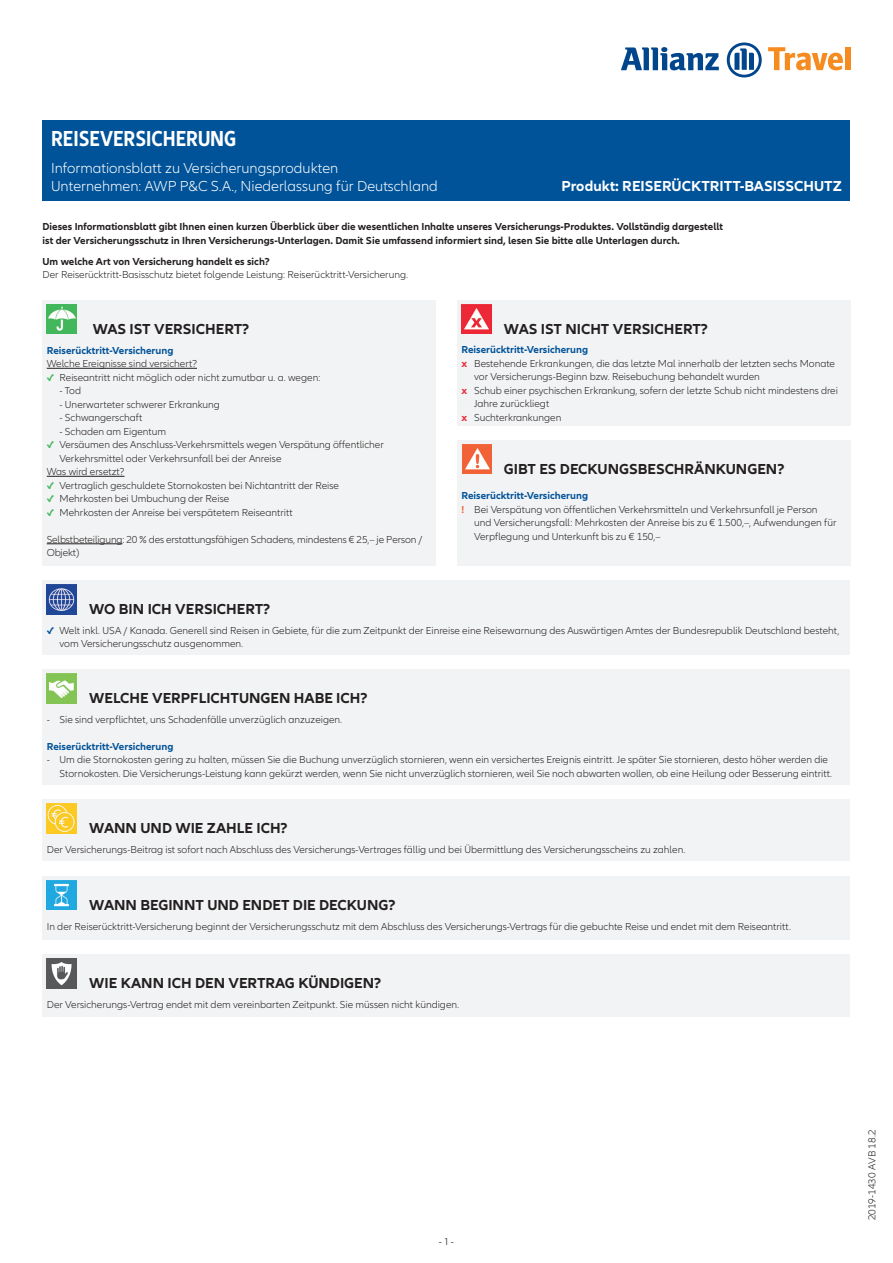
<style>
.page{position:relative;width:893px;height:1263px;background:#fff}
.page>*{position:absolute;margin:0;border:0;box-sizing:border-box;transform-origin:0 0}
.t1{font:700 condensed 22.5px "Allianz Neo";color:#fff}
.t2{font:700 15px "Allianz Neo";color:#231f20}
.t3{font:300 15px/18px "Allianz Neo";color:#fff}
.t4{font:700 15px "Allianz Neo";color:#fff}
.t5{font:300 10.5px/13.5px "Allianz Neo";color:#231f20}
.t6{font:700 10.5px/13.5px "Allianz Neo";color:#231f20}
.t7{font:700 10.5px "Allianz Neo";color:#015399}
.t8{font:300 9.75px "Allianz Sans";color:#231f20}
.s1{font-weight:700;color:#44b85c}
.s2{font-weight:700;color:#ed2836}
.s3{font-weight:700;color:#f16239}
.s4{font-weight:700;color:#015399}
</style>
<div class="page">
<div style="left:43px;top:120px;width:807px;height:81px;background:#015399"></div>
<div style="left:457px;top:300px;width:393px;height:125px;background:#f2f3f4"></div>
<img style="left:461px;top:304px;width:30px;height:30px">
<div style="left:43px;top:300px;width:393px;height:266px;background:#f2f3f4"></div>
<hr style="left:47px;top:368px;width:150px;height:1px;background:#231f20">
<hr style="left:47px;top:476px;width:78px;height:1px;background:#231f20">
<hr style="left:47px;top:543px;width:75px;height:1px;background:#231f20">
<img style="left:47px;top:304px;width:30px;height:30px">
<svg style="left:621px;top:47px;width:98px;height:23px"></svg>
<svg style="left:727px;top:43px;width:35px;height:34px"></svg>
<svg style="left:768px;top:47px;width:75px;height:23px"></svg>
<div style="left:845px;top:47px;width:5px;height:23px;background:#f68b1f"></div>
<div style="left:457px;top:440px;width:393px;height:126px;background:#f2f3f4"></div>
<img style="left:462px;top:444px;width:30px;height:30px">
<div style="left:43px;top:580px;width:807px;height:75px;background:#f2f3f4"></div>
<img style="left:47px;top:584px;width:30px;height:30px">
<div style="left:43px;top:669px;width:807px;height:115px;background:#f2f3f4"></div>
<img style="left:47px;top:674px;width:30px;height:29px">
<div style="left:43px;top:799px;width:807px;height:62px;background:#f2f3f4"></div>
<img style="left:47px;top:803px;width:30px;height:30px">
<div style="left:43px;top:876px;width:807px;height:64px;background:#f2f3f4"></div>
<img style="left:47px;top:880px;width:30px;height:30px">
<div style="left:43px;top:954px;width:807px;height:63px;background:#f2f3f4"></div>
<img style="left:47px;top:959px;width:30px;height:29px">
<h1 class="t1" style="left:51px;top:125px;width:187px">REISEVERSICHERUNG</h1>
<h2 class="t3" style="left:51px;top:159px;width:388px">Informationsblatt zu Versicherungsprodukten<br>Unternehmen: AWP P&amp;C S.A., Niederlassung für Deutschland</h2>
<h2 class="t4" style="left:562px;top:177px;width:282px">Produkt: REISERÜCKTRITT-BASISSCHUTZ</h2>
<p class="t6" style="left:43px;top:220px;width:682px">Dieses Informationsblatt gibt Ihnen einen kurzen Überblick über die wesentlichen Inhalte unseres Versicherungs-Produktes. Vollständig dargestellt ist der Versicherungsschutz in Ihren Versicherungs-Unterlagen. Damit Sie umfassend informiert sind, lesen Sie bitte alle Unterlagen durch.</p>
<p class="t6" style="left:43px;top:255px;width:229px">Um welche Art von Versicherung handelt es sich?</p>
<p class="t5" style="left:43px;top:268px;width:367px">Der Reiserücktritt-Basisschutz bietet folgende Leistung: Reiserücktritt-Versicherung.</p>
<h2 class="t2" style="left:93px;top:320px;width:158px">WAS IST VERSICHERT?</h2>
<p class="t7" style="left:47px;top:344px;width:128px">Reiserücktritt-Versicherung</p>
<p class="t5" style="left:47px;top:357px;width:152px">Welche Ereignisse sind versichert?</p>
<p class="t5" style="left:47px;top:371px;width:275px"><span class="s1">✓</span> Reiseantritt nicht möglich oder nicht zumutbar u. a. wegen:</p>
<p class="t5" style="left:60px;top:384px;width:23px">- Tod</p>
<p class="t5" style="left:60px;top:398px;width:162px">- Unerwarteter schwerer Erkrankung</p>
<p class="t5" style="left:60px;top:411px;width:84px">- Schwangerschaft</p>
<p class="t5" style="left:60px;top:425px;width:108px">- Schaden am Eigentum</p>
<p class="t5" style="left:47px;top:438px;width:339px"><span class="s1">✓</span> Versäumen des Anschluss-Verkehrsmittels wegen Verspätung öffentlicher</p>
<p class="t5" style="left:60px;top:452px;width:223px">Verkehrsmittel oder Verkehrsunfall bei der Anreise</p>
<p class="t5" style="left:47px;top:465px;width:79px">Was wird ersetzt?</p>
<p class="t5" style="left:47px;top:479px;width:294px"><span class="s1">✓</span> Vertraglich geschuldete Stornokosten bei Nichtantritt der Reise</p>
<p class="t5" style="left:47px;top:492px;width:184px"><span class="s1">✓</span> Mehrkosten bei Umbuchung der Reise</p>
<p class="t5" style="left:47px;top:506px;width:247px"><span class="s1">✓</span> Mehrkosten der Anreise bei verspätetem Reiseantritt</p>
<p class="t5" style="left:47px;top:533px;width:377px">Selbstbeteiligung: 20 % des erstattungsfähigen Schadens, mindestens € 25,– je Person /<br>Objekt)</p>
<h2 class="t2" style="left:504px;top:320px;width:206px">WAS IST NICHT VERSICHERT?</h2>
<p class="t7" style="left:461px;top:344px;width:128px">Reiserücktritt-Versicherung</p>
<p class="t5" style="left:461px;top:357px;width:375px"><span class="s2">x</span> Bestehende Erkrankungen, die das letzte Mal innerhalb der letzten sechs Monate</p>
<p class="t5" style="left:474px;top:370px;width:287px">vor Versicherungs-Beginn bzw. Reisebuchung behandelt wurden</p>
<p class="t5" style="left:461px;top:384px;width:378px"><span class="s2">x</span> Schub einer psychischen Erkrankung, sofern der letzte Schub nicht mindestens drei</p>
<p class="t5" style="left:474px;top:397px;width:77px">Jahre zurückliegt</p>
<p class="t5" style="left:461px;top:411px;width:102px"><span class="s2">x</span> Suchterkrankungen</p>
<h2 class="t2" style="left:504px;top:460px;width:282px">GIBT ES DECKUNGSBESCHRÄNKUNGEN?</h2>
<p class="t7" style="left:461px;top:489px;width:128px">Reiserücktritt-Versicherung</p>
<p class="t5" style="left:461px;top:503px;width:358px"><span class="s3">!</span> Bei Verspätung von öffentlichen Verkehrsmitteln und Verkehrsunfall je Person</p>
<p class="t5" style="left:474px;top:516px;width:364px">und Versicherungsfall: Mehrkosten der Anreise bis zu € 1.500,–, Aufwendungen für</p>
<p class="t5" style="left:474px;top:530px;width:188px">Verpflegung und Unterkunft bis zu € 150,–</p>
<h2 class="t2" style="left:89px;top:600px;width:183px">WO BIN ICH VERSICHERT?</h2>
<p class="t5" style="left:59px;top:624px;width:781px;text-indent:-13px"><span class="s4">✓</span> Welt inkl. USA / Kanada. Generell sind Reisen in Gebiete, für die zum Zeitpunkt der Einreise eine Reisewarnung des Auswärtigen Amtes der Bundesrepublik Deutschland besteht, vom Versicherungsschutz ausgenommen.</p>
<h2 class="t2" style="left:89px;top:690px;width:280px">WELCHE VERPFLICHTUNGEN HABE ICH?</h2>
<p class="t5" style="left:47px;top:713px;width:297px">- Sie sind verpflichtet, uns Schadenfälle unverzüglich anzuzeigen.</p>
<p class="t7" style="left:47px;top:740px;width:128px">Reiserücktritt-Versicherung</p>
<p class="t5" style="left:60px;top:753px;width:774px;text-indent:-13px">- Um die Stornokosten gering zu halten, müssen Sie die Buchung unverzüglich stornieren, wenn ein versichertes Ereignis eintritt. Je später Sie stornieren, desto höher werden die<br>Stornokosten. Die Versicherungs-Leistung kann gekürzt werden, wenn Sie nicht unverzüglich stornieren, weil Sie noch abwarten wollen, ob eine Heilung oder Besserung eintritt.</p>
<h2 class="t2" style="left:89px;top:819px;width:200px">WANN UND WIE ZAHLE ICH?</h2>
<p class="t5" style="left:47px;top:843px;width:640px">Der Versicherungs-Beitrag ist sofort nach Abschluss des Versicherungs-Vertrages fällig und bei Übermittlung des Versicherungsscheins zu zahlen.</p>
<h2 class="t2" style="left:89px;top:896px;width:308px">WANN BEGINNT UND ENDET DIE DECKUNG?</h2>
<p class="t5" style="left:47px;top:919px;width:746px">In der Reiserücktritt-Versicherung beginnt der Versicherungsschutz mit dem Abschluss des Versicherungs-Vertrags für die gebuchte Reise und endet mit dem Reiseantritt.</p>
<h2 class="t2" style="left:89px;top:974px;width:294px">WIE KANN ICH DEN VERTRAG KÜNDIGEN?</h2>
<p class="t5" style="left:47px;top:998px;width:414px">Der Versicherungs-Vertrag endet mit dem vereinbarten Zeitpunkt. Sie müssen nicht kündigen.</p>
<p class="t8" style="left:439px;top:1236px;width:17px">- 1 -</p>
<p class="t5" style="left:865px;top:1220px;width:92px;rotate:-90deg">2019-1430 AVB 18.2</p>
</div>
